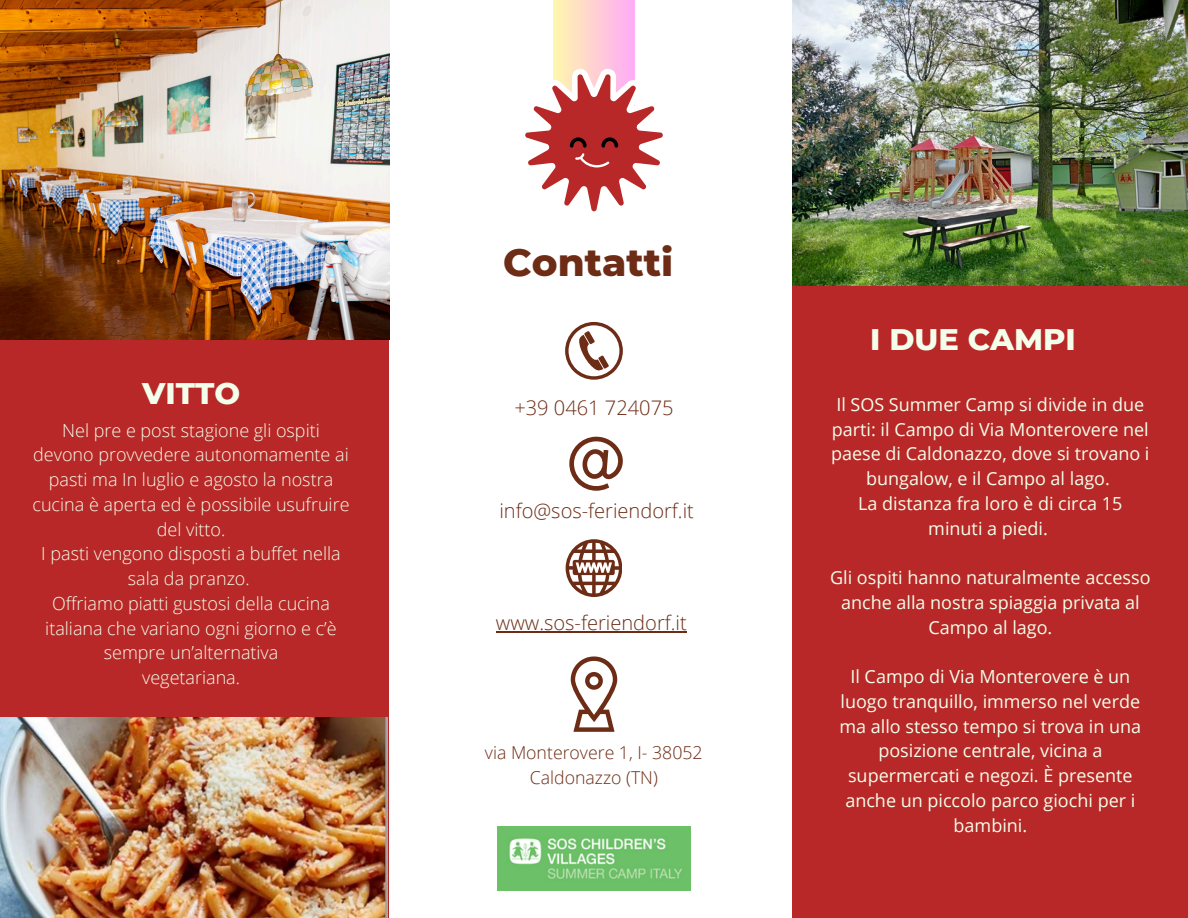
<style>
.page{position:relative;width:1188px;height:918px;background:#fff}
.page>*{position:absolute;margin:0;border:0;box-sizing:border-box;transform-origin:0 0}
.t1{font:800 38.85px "Montserrat";color:#6d2c15}
.t2{font:800 30.45px "Montserrat";color:#f3ffeb}
.t3{font:300 20.1px "Open Sans";color:#6d2c15}
.t4{font:18px/24.8px "Open Sans";color:#f3ffeb;text-align:center}
.t5{font:300 18px/24.8px "Open Sans";color:#f3ffeb;text-align:center}
.t6{font:300 17.7px/24.8px "Open Sans";color:#6d2c15;text-align:center}
</style>
<div class="page">
<img style="left:792px;top:0;width:396px;height:286px">
<div style="left:792px;top:286px;width:396px;height:632px;background:#b82828"></div>
<div style="left:0;top:0;width:389px;height:917px;background:#b82828"></div>
<img style="left:0;top:717px;width:388px;height:201px">
<div style="left:553px;top:0;width:82px;height:164px;background:linear-gradient(to right,#fff7ac,#ffabf7)"></div>
<svg style="left:525px;top:69px;width:138px;height:143px"></svg>
<svg style="left:565px;top:322px;width:57px;height:57px"></svg>
<svg style="left:566px;top:539px;width:56px;height:58px"></svg>
<hr style="left:496px;top:632px;width:191px;height:1px;background:#6d2c15">
<svg style="left:571px;top:656px;width:46px;height:76px"></svg>
<svg style="left:569px;top:436px;width:54px;height:54px"></svg>
<img style="left:498px;top:826px;width:192px;height:64px">
<img style="left:0;top:0;width:389px;height:340px">
<p class="t2" style="left:142px;top:375px;width:100px">VITTO</p>
<p class="t5" style="left:33px;top:417px;width:319px">Nel pre e post stagione gli ospiti devono provvedere autonomamente ai pasti ma In luglio e agosto la nostra cucina è aperta ed è possibile usufruire del vitto.</p>
<h1 class="t5" style="left:41px;top:541px;width:301px">I pasti vengono disposti a buffet nella sala da pranzo.</h1>
<p class="t5" style="left:45px;top:591px;width:293px">Offriamo piatti gustosi della cucina italiana che variano ogni giorno e c’è sempre un’alternativa</p>
<h3 class="t5" style="left:142px;top:665px;width:99px">vegetariana.</h3>
<p class="t1" style="left:503px;top:238px;width:171px">Contatti</p>
<h2 class="t3" style="left:514px;top:394px;width:161px">+39 0461 724075</h2>
<p class="t3" style="left:499px;top:497px;width:196px">info@sos-feriendorf.it</p>
<p class="t3" style="left:496px;top:608px;width:192px">www.sos-feriendorf.it</p>
<p class="t6" style="left:485px;top:740px;width:219px">via Monterovere 1, I- 38052<br>Caldonazzo (TN)</p>
<p class="t2" style="left:870px;top:321px;width:207px">I DUE CAMPI</p>
<p class="t4" style="left:831px;top:391px;width:320px;text-align:left">Il SOS Summer Camp si divide in due parti: il Campo di Via Monterovere nel paese di Caldonazzo, dove si trovano i</p>
<h3 class="t4" style="left:866px;top:466px;width:245px">bungalow, e il Campo al lago.</h3>
<p class="t4" style="left:858px;top:490px;width:266px">La distanza fra loro è di circa 15 minuti a piedi.</p>
<h3 class="t4" style="left:830px;top:565px;width:322px">Gli ospiti hanno naturalmente accesso anche alla nostra spiaggia privata al<br>Campo al lago.</h3>
<p class="t4" style="left:839px;top:664px;width:303px">Il Campo di Via Monterovere è un luogo tranquillo, immerso nel verde ma allo stesso tempo si trova in una posizione centrale, vicina a supermercati e negozi. È presente anche un piccolo parco giochi per i bambini.</p>
</div>
